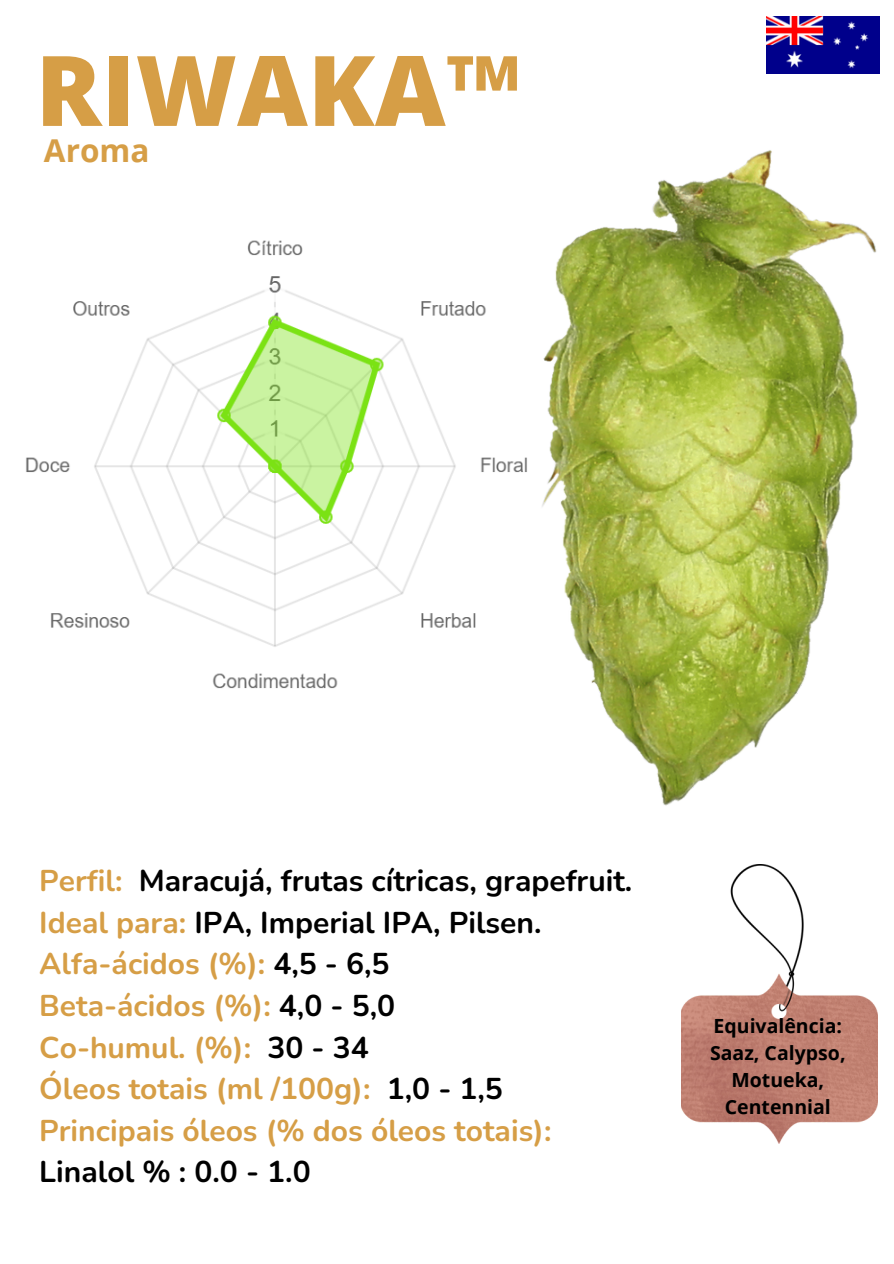
<style>
.page{position:relative;width:894px;height:1264px;background:#fff}
.page>*{position:absolute;margin:0;border:0;box-sizing:border-box;transform-origin:0 0}
.t1{font:800 97.5px "Open Sans";color:#d69e46}
.t2{font:700 31.5px "Open Sans";color:#d69e46}
.t3{font:700 30px/41.7px "Nunito";color:#d69e46}
.t4{font:700 30px "Nunito";color:#000}
.t5{font:700 19.5px/27px "Open Sans";color:#000;text-align:center}
.s1{color:#000}
</style>
<div class="page">
<img style="left:766px;top:17px;width:113px;height:56px">
<img style="left:681px;top:864px;width:196px;height:279px">
<img style="left:26px;top:240px;width:456px;height:449px">
<img style="left:482px;top:150px;width:395px;height:656px">
<h2 class="t1" style="left:36px;top:22px;width:486px">RIWAKA™</h2>
<p class="t2" style="left:44px;top:128px;width:107px">Aroma</p>
<h1 class="t3" style="left:39px;top:860px;width:594px">Perfil: <span class="s1">Maracujá, frutas cítricas, grapefruit.<br></span>Ideal para: <span class="s1">IPA, Imperial IPA, Pilsen.<br></span>Alfa-ácidos (%): <span class="s1">4,5 - 6,5<br></span>Beta-ácidos (%): <span class="s1">4,0 - 5,0<br></span>Co-humul. (%): <span class="s1">30 - 34<br></span>Óleos totais (ml /100g): <span class="s1">1,0 - 1,5<br></span>Principais óleos (% dos óleos totais):</h1>
<p class="t4" style="left:39px;top:1152px;width:273px">Linalol % : 0.0 - 1.0</p>
<p class="t5" style="left:709px;top:1011px;width:137px">Equivalência:<br>Saaz, Calypso,<br>Motueka,<br>Centennial</p>
</div>
